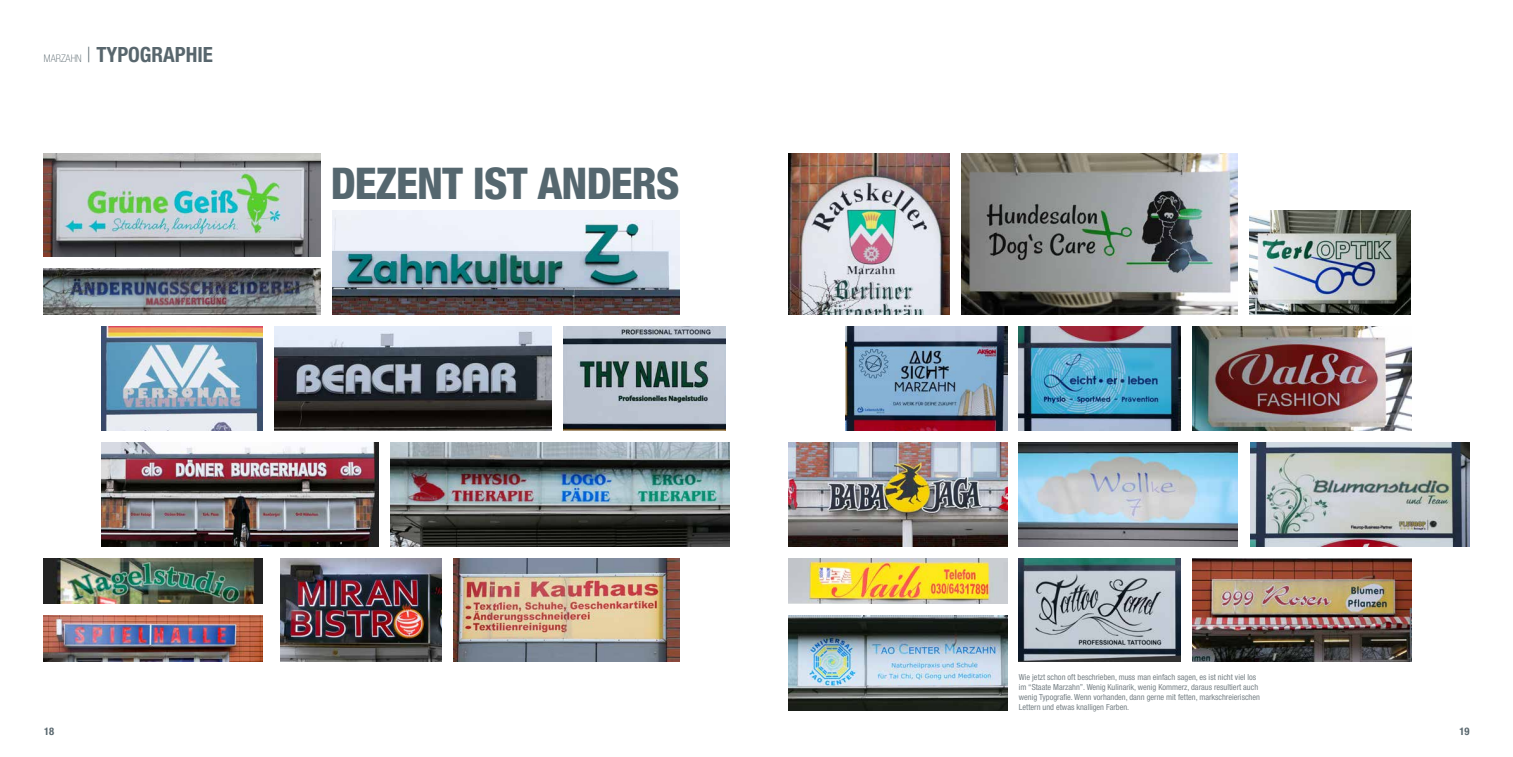
<style>
.page{position:relative;width:1513px;height:757px;background:#fff}
.page>*{position:absolute;margin:0;border:0;box-sizing:border-box;transform-origin:0 0}
.t1{font:800 condensed 43.75px "Helvetica Neue LT Pro";letter-spacing:-.02em;color:#55676f}
.t2{font:700 condensed 21px "Helvetica Neue LT Pro";color:#58666d}
.t3{font:700 condensed 10.5px "Helvetica Neue LT Pro";color:#58666d}
.t4{font:condensed 8.31px/10px "Helvetica Neue LT Pro";color:#778186}
.s1{font-weight:100;font-size:10.5px}
.s2{font-weight:100}
</style>
<div class="page">
<img style="left:961px;top:153px;width:277px;height:161px">
<img style="left:1192px;top:326px;width:219px;height:104px">
<img style="left:44px;top:558px;width:219px;height:45px">
<img style="left:1019px;top:442px;width:219px;height:104px">
<img style="left:453px;top:558px;width:226px;height:104px">
<img style="left:788px;top:558px;width:219px;height:45px">
<img style="left:44px;top:154px;width:276px;height:103px">
<img style="left:44px;top:615px;width:219px;height:47px">
<img style="left:1250px;top:211px;width:161px;height:103px">
<img style="left:333px;top:211px;width:346px;height:103px">
<img style="left:788px;top:153px;width:161px;height:161px">
<img style="left:390px;top:442px;width:339px;height:104px">
<img style="left:564px;top:326px;width:161px;height:104px">
<img style="left:846px;top:326px;width:161px;height:104px">
<img style="left:1019px;top:326px;width:161px;height:104px">
<img style="left:1019px;top:558px;width:161px;height:104px">
<img style="left:102px;top:326px;width:161px;height:104px">
<img style="left:1250px;top:442px;width:219px;height:104px">
<img style="left:44px;top:269px;width:276px;height:45px">
<img style="left:280px;top:558px;width:161px;height:104px">
<img style="left:788px;top:442px;width:219px;height:104px">
<img style="left:788px;top:615px;width:219px;height:95px">
<img style="left:102px;top:442px;width:276px;height:104px">
<img style="left:275px;top:326px;width:277px;height:104px">
<img style="left:1192px;top:558px;width:219px;height:104px">
<h2 class="t2" style="left:44px;top:42px;width:171px"><span class="s1">MARZAHN</span> <span class="s2">|</span> TYPOGRAPHIE</h2>
<h1 class="t1" style="left:331px;top:156px;width:350px">DEZENT IST ANDERS</h1>
<p class="t4" style="left:1019px;top:671px;width:243px">Wie jetzt schon oft beschrieben, muss man einfach sagen, es ist nicht viel los im “Staate Marzahn”. Wenig Kulinarik, wenig Kommerz, daraus resultiert auch wenig Typografie. Wenn vorhanden, dann gerne mit fetten, markschreierischen Lettern und etwas knalligen Farben.</p>
<p class="t3" style="left:44px;top:725px;width:12px">18</p>
<p class="t3" style="left:1460px;top:725px;width:12px">19</p>
</div>
